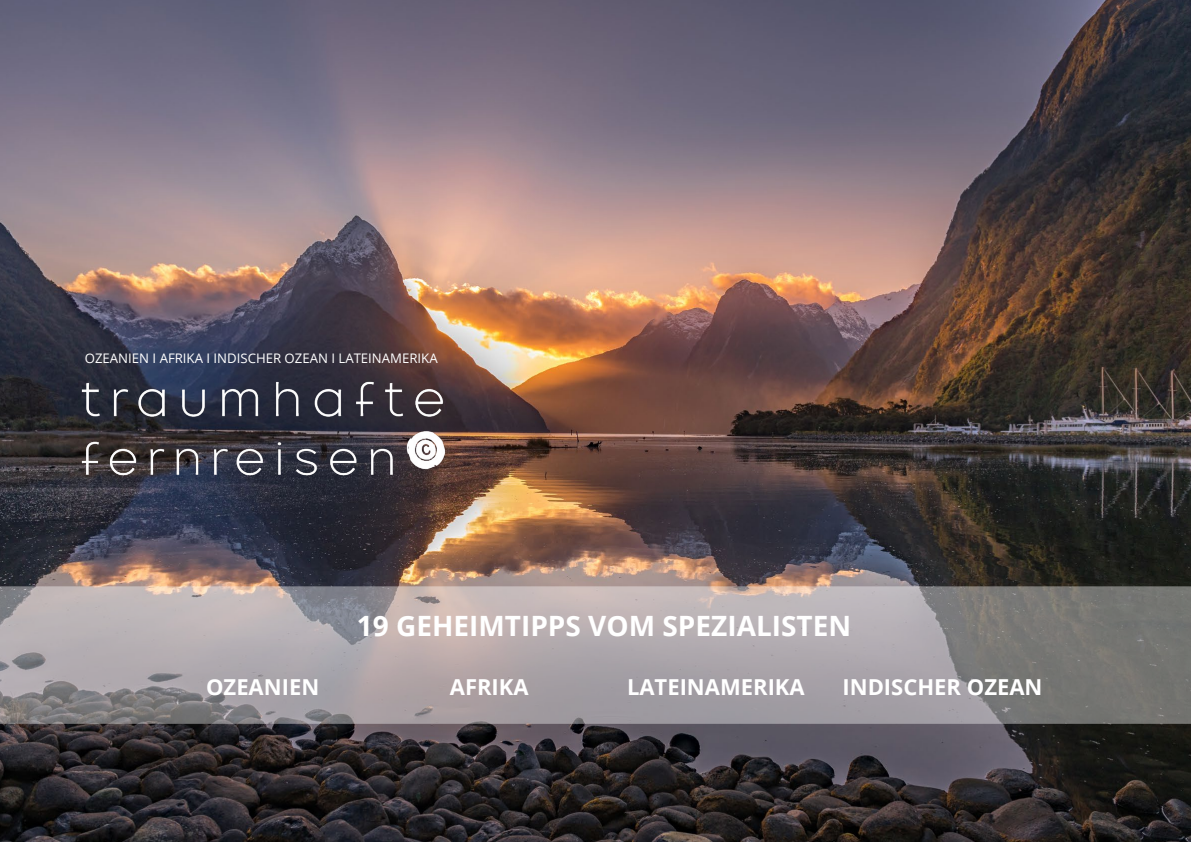
<style>
.page{position:relative;width:1191px;height:842px;background:#fff}
.page>*{position:absolute;margin:0;border:0;box-sizing:border-box;transform-origin:0 0}
.t1{font:700 28px "Open Sans";color:#fff}
.t2{font:700 22px "Open Sans";color:#fff}
.t3{font:13.2px "Open Sans";color:#fff}
</style>
<div class="page">
<img style="left:0;top:0;width:1191px;height:842px">
<img style="left:69px;top:372px;width:438px;height:112px">
<svg style="left:0;top:586px;width:1191px;height:138px;background:#a29c9e"></svg>
<p class="t3" style="left:85px;top:349px;width:354px">OZEANIEN I AFRIKA I INDISCHER OZEAN I LATEINAMERIKA</p>
<h1 class="t1" style="left:357px;top:606px;width:496px">19 GEHEIMTIPPS VOM SPEZIALISTEN</h1>
<h2 class="t2" style="left:206px;top:671px;width:115px">OZEANIEN</h2>
<h2 class="t2" style="left:450px;top:671px;width:80px">AFRIKA</h2>
<h2 class="t2" style="left:627px;top:671px;width:179px">LATEINAMERIKA</h2>
<h2 class="t2" style="left:842px;top:671px;width:201px">INDISCHER OZEAN</h2>
</div>
